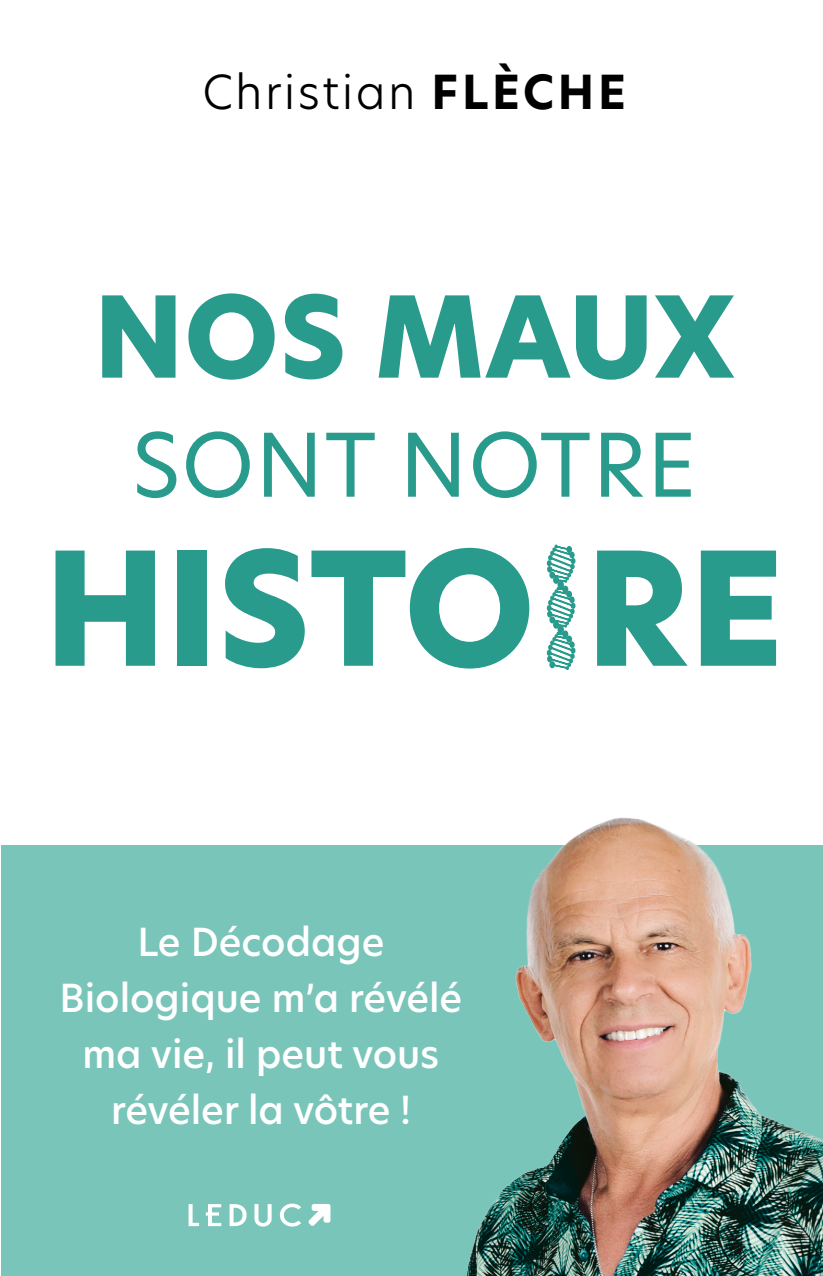
<style>
.page{position:relative;width:823px;height:1276px;background:#fff}
.page>*{position:absolute;margin:0;border:0;box-sizing:border-box;transform-origin:0 0}
.t1{font:800 154.4px "New Hero";color:#289b8d}
.t2{font:800 110.2px "New Hero";letter-spacing:.01em;color:#289b8d}
.t3{font:86px "New Hero";letter-spacing:.01em;color:#289b8d}
.t4{font:300 46px "New Hero";letter-spacing:.05em;color:#000}
.t5{font:500 38px/56px "New Hero";color:#fff;text-align:center}
.s1{font-weight:700}
.s2{color:#fff}
</style>
<div class="page">
<div style="left:2px;top:846px;width:820px;height:430px;background:#79c5b9"></div>
<svg style="left:188px;top:1204px;width:11px;height:22px"></svg>
<svg style="left:206px;top:1204px;width:15px;height:22px"></svg>
<svg style="left:229px;top:1204px;width:17px;height:22px"></svg>
<svg style="left:254px;top:1204px;width:17px;height:22px"></svg>
<svg style="left:280px;top:1203px;width:21px;height:23px"></svg>
<svg style="left:308px;top:1204px;width:22px;height:22px"></svg>
<svg style="left:546px;top:544px;width:30px;height:126px"></svg>
<img style="left:447px;top:817px;width:375px;height:459px">
<p class="t4" style="left:202px;top:61px;width:425px">Christian <span class="s1">FLÈCHE</span></p>
<p class="t2" style="left:94px;top:262px;width:641px">NOS MAUX</p>
<p class="t3" style="left:132px;top:406px;width:566px">SONT NOTRE</p>
<p class="t1" style="left:44px;top:504px;width:740px">HISTO<span class="s2">I</span>RE</p>
<p class="t5" style="left:60px;top:913px;width:404px">Le Décodage<br>Biologique m’a révélé ma vie, il peut vous révéler la vôtre !</p>
</div>
